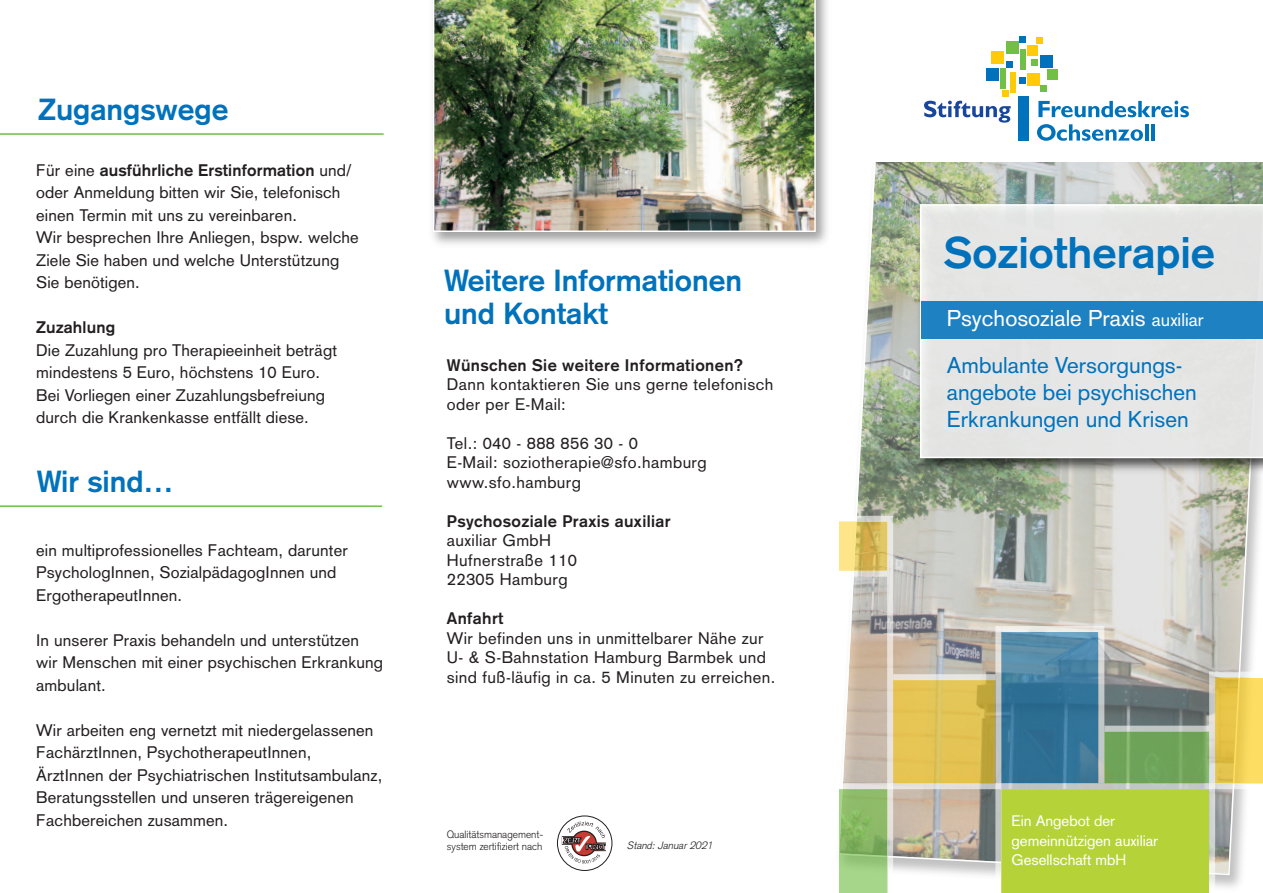
<style>
.page{position:relative;width:1263px;height:893px;background:#fff}
.page>*{position:absolute;margin:0;border:0;box-sizing:border-box;transform-origin:0 0}
.t1{font:700 43.5px "Akzidenz Grotesk";color:#0072bc}
.t2{font:700 30px/33px "Akzidenz Grotesk";color:#0072bc}
.t3{font:22.5px/27px "Akzidenz Grotesk";color:#0072bc}
.t4{font:22.5px "Akzidenz Grotesk";color:#fff}
.t5{font:16.5px/22.5px "Akzidenz Grotesk";letter-spacing:.01em;color:#231f20}
.t6{font:700 16.5px "Akzidenz Grotesk";letter-spacing:.025em;color:#231f20}
.t7{font:15px/19.5px "Akzidenz Grotesk";color:#fff}
.t8{font:300 10.5px/12px "Akzidenz Grotesk";color:#231f20}
.t9{font:italic 300 10.5px "Akzidenz Grotesk";color:#231f20}
.s1{font-weight:700}
.s2{font-size:18px}
</style>
<div class="page">
<svg style="left:557px;top:816px;width:55px;height:54px"></svg>
<div style="left:557px;top:816px;width:55px;height:55px;border:1px solid #231f20;border-radius:50%"></div>
<svg style="left:562px;top:821px;width:44px;height:42px"></svg>
<img style="left:843px;top:162px;width:420px;height:714px">
<div style="left:1011px;top:72px;width:5px;height:20px;background:#feca0a"></div>
<div style="left:1018px;top:96px;width:11px;height:45px;background:#0072bc"></div>
<div style="left:1020px;top:50px;width:5px;height:20px;background:#71bf44"></div>
<div style="left:1040px;top:56px;width:12px;height:12px;background:#0072bc"></div>
<svg style="left:1037px;top:38px;width:6px;height:6px"></svg>
<div style="left:991px;top:51px;width:12px;height:12px;background:#feca0a"></div>
<div style="left:1028px;top:45px;width:10px;height:11px;background:#feca0a"></div>
<div style="left:1006px;top:41px;width:12px;height:12px;background:#71bf44"></div>
<div style="left:1027px;top:73px;width:12px;height:12px;background:#feca0a"></div>
<svg style="left:1007px;top:61px;width:6px;height:6px"></svg>
<svg style="left:1019px;top:77px;width:6px;height:6px"></svg>
<svg style="left:1041px;top:86px;width:6px;height:6px"></svg>
<div style="left:1048px;top:69px;width:10px;height:10px;background:#71bf44"></div>
<div style="left:1000px;top:69px;width:5px;height:20px;background:#71bf44"></div>
<svg style="left:1019px;top:36px;width:6px;height:6px"></svg>
<div style="left:986px;top:69px;width:12px;height:12px;background:#0072bc"></div>
<svg style="left:1032px;top:59px;width:6px;height:6px"></svg>
<svg style="left:924px;top:91px;width:87px;height:32px"></svg>
<svg style="left:1038px;top:101px;width:151px;height:16px"></svg>
<svg style="left:1037px;top:124px;width:106px;height:17px"></svg>
<hr style="left:1145px;top:124px;width:4px;height:17px;background:#0072bc">
<hr style="left:1152px;top:124px;width:3px;height:17px;background:#0072bc">
<img style="left:913px;top:198px;width:350px;height:280px">
<div style="left:920px;top:204px;width:343px;height:254px;background:#e5e6e5"></div>
<div style="left:839px;top:789px;width:48px;height:104px;background:#71bf44;opacity:.63"></div>
<div style="left:1001px;top:789px;width:208px;height:104px;background:#b5d339"></div>
<div style="left:839px;top:522px;width:49px;height:49px;background:#feca0a;opacity:.48"></div>
<div style="left:1215px;top:678px;width:48px;height:105px;background:#fecc13;opacity:.66"></div>
<div style="left:893px;top:680px;width:102px;height:103px;background:#fecc13;opacity:.58"></div>
<div style="left:1001px;top:632px;width:97px;height:151px;background:#0074bd;opacity:.51"></div>
<div style="left:1104px;top:732px;width:105px;height:51px;background:#75c048;opacity:.63"></div>
<div style="left:833px;top:571px;width:54px;height:6px;background:#fff;opacity:.6"></div>
<div style="left:833px;top:516px;width:54px;height:6px;background:#fff;opacity:.6"></div>
<div style="left:893px;top:674px;width:102px;height:6px;background:#fff;opacity:.6"></div>
<div style="left:1104px;top:726px;width:105px;height:6px;background:#fff;opacity:.6"></div>
<div style="left:1209px;top:671px;width:54px;height:6px;background:#fff;opacity:.6"></div>
<div style="left:1001px;top:626px;width:97px;height:6px;background:#efebe5"></div>
<div style="left:838px;top:783px;width:425px;height:6px;background:#fff;opacity:.6"></div>
<div style="left:995px;top:626px;width:6px;height:267px;background:#fff;opacity:.6"></div>
<div style="left:1098px;top:626px;width:6px;height:157px;background:#fff;opacity:.6"></div>
<div style="left:1209px;top:677px;width:6px;height:216px;background:#fff;opacity:.6"></div>
<img style="left:432px;top:0;width:395px;height:244px">
<img style="left:433px;top:0;width:383px;height:232px">
<hr style="left:0;top:133px;width:384px;height:2px;background:#71bf44">
<hr style="left:0;top:505px;width:382px;height:2px;background:#71bf44">
<div style="left:887px;top:516px;width:6px;height:377px;background:#fff;opacity:.6"></div>
<div style="left:921px;top:301px;width:342px;height:37px;background:#1e81c1"></div>
<h2 class="t2" style="left:38px;top:96px;width:192px">Zugangswege</h2>
<p class="t5" style="left:36px;top:160px;width:324px">Für eine <span class="s1">ausführliche Erstinformation</span> und/ oder Anmeldung bitten wir Sie, telefonisch einen Termin mit uns zu vereinbaren.<br>Wir besprechen Ihre Anliegen, bspw. welche Ziele Sie haben und welche Unterstützung Sie benötigen.</p>
<p class="t6" style="left:36px;top:321px;width:80px">Zuzahlung</p>
<p class="t5" style="left:36px;top:340px;width:302px">Die Zuzahlung pro Therapieeinheit beträgt mindestens 5 Euro, höchstens 10 Euro.<br>Bei Vorliegen einer Zuzahlungsbefreiung durch die Krankenkasse entfällt diese.</p>
<h2 class="t2" style="left:37px;top:468px;width:138px">Wir sind…</h2>
<p class="t5" style="left:36px;top:540px;width:313px">ein multiprofessionelles Fachteam, darunter<br>PsychologInnen, SozialpädagogInnen und<br>ErgotherapeutInnen.</p>
<p class="t5" style="left:36px;top:630px;width:348px">In unserer Praxis behandeln und unterstützen wir Menschen mit einer psychischen Erkrankung ambulant.</p>
<p class="t5" style="left:36px;top:720px;width:348px">Wir arbeiten eng vernetzt mit niedergelassenen FachärztInnen, PsychotherapeutInnen, ÄrztInnen der Psychiatrischen Institutsambulanz, Beratungsstellen und unseren trägereigenen Fachbereichen zusammen.</p>
<h2 class="t2" style="left:444px;top:266px;width:299px">Weitere Informationen und Kontakt</h2>
<p class="t6" style="left:447px;top:359px;width:298px">Wünschen Sie weitere Informationen?</p>
<p class="t5" style="left:447px;top:376px;width:328px;line-height:19.5px">Dann kontaktieren Sie uns gerne telefonisch oder per E-Mail:</p>
<p class="t5" style="left:447px;top:435px;width:261px;line-height:19.5px">Tel.: 040 - 888 856 30 - 0<br>E-Mail: soziotherapie@sfo.hamburg www.sfo.hamburg</p>
<p class="t6" style="left:447px;top:515px;width:225px">Psychosoziale Praxis auxiliar</p>
<p class="t5" style="left:447px;top:532px;width:131px;line-height:19.5px">auxiliar GmbH<br>Hufnerstraße 110<br>22305 Hamburg</p>
<p class="t6" style="left:447px;top:612px;width:58px">Anfahrt</p>
<p class="t5" style="left:447px;top:630px;width:330px;line-height:19.5px">Wir befinden uns in unmittelbarer Nähe zur<br>U- &amp; S-Bahnstation Hamburg Barmbek und sind fuß-läufig in ca. 5 Minuten zu erreichen.</p>
<p class="t8" style="left:447px;top:829px;width:98px">Qualitätsmanagement&shy;system zertifiziert nach</p>
<p class="t9" style="left:627px;top:842px;width:89px">Stand: Januar 2021</p>
<h1 class="t1" style="left:944px;top:237px;width:272px">Soziotherapie</h1>
<h3 class="t4" style="left:947px;top:310px;width:258px">Psychosoziale Praxis <span class="s2">auxiliar</span></h3>
<h3 class="t3" style="left:947px;top:354px;width:251px">Ambulante Versorgungs&shy;angebote bei psychischen<br>Erkrankungen und Krisen</h3>
<p class="t7" style="left:1011px;top:813px;width:148px">Ein Angebot der gemeinnützigen auxiliar<br>Gesellschaft mbH</p>
</div>
